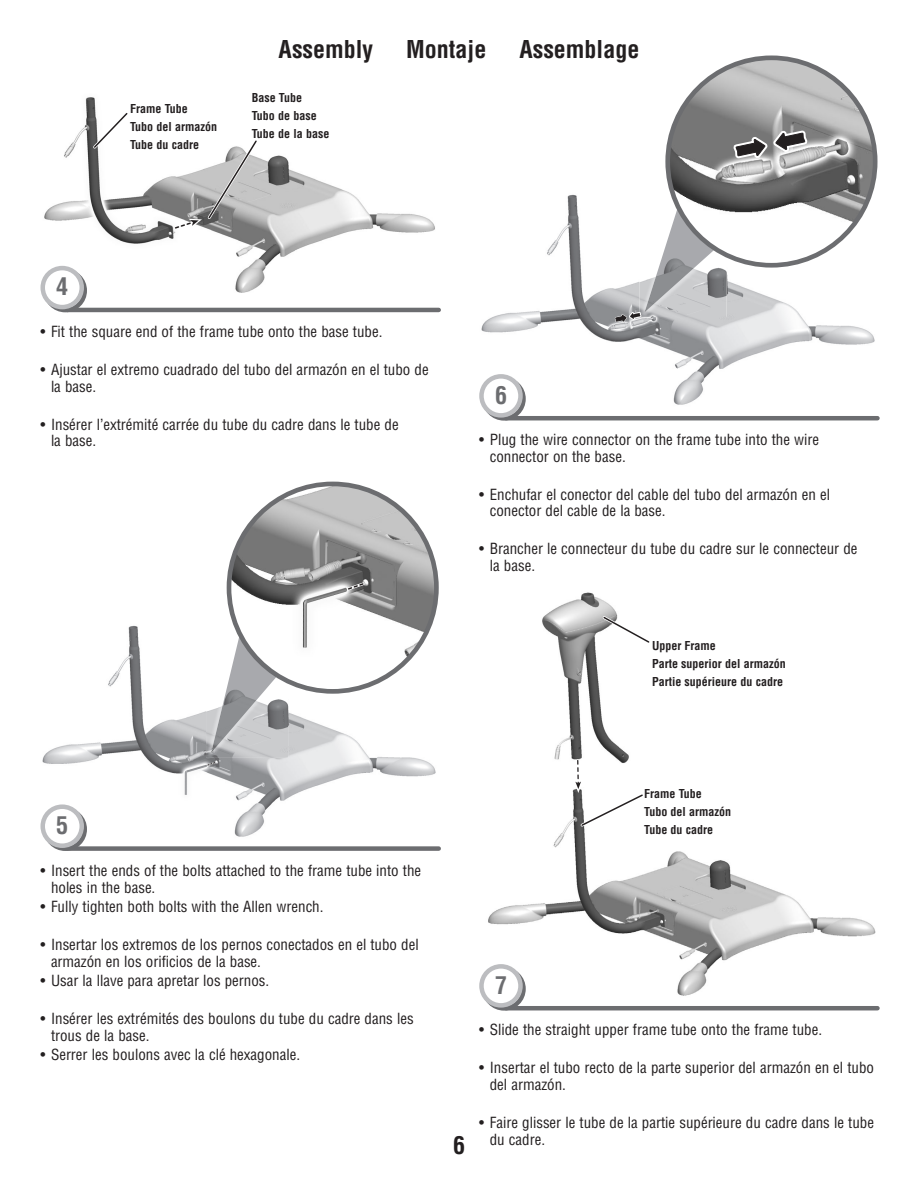
<style>
.page{position:relative;width:918px;height:1188px;background:#fff}
.page>*{position:absolute;margin:0;border:0;box-sizing:border-box;transform-origin:0 0}
.t1{font:700 condensed 24px "Helvetica LT Std";color:#231f20}
.t2{font:700 condensed 24px "Helvetica LT Std";color:#6c6d70}
.t3{font:condensed 15px/16.5px "Helvetica LT Std";color:#231f20}
.t4{font:700 condensed 12px/18px "Helvetica LT Std";color:#231f20}
</style>
<div class="page">
<img style="left:484px;top:592px;width:392px;height:404px">
<img style="left:481px;top:190px;width:394px;height:215px">
<hr style="left:506px;top:416px;width:372px;height:4px;background:#6c6d70">
<svg style="left:484px;top:379px;width:40px;height:39px"></svg>
<div style="left:482px;top:377px;width:44px;height:44px;border:4px solid #6c6d70;border-radius:50%"></div>
<div style="left:482px;top:376px;width:38px;height:39px;background:#fff;border-radius:50%"></div>
<div style="left:479px;top:374px;width:44px;height:44px;border:4px solid #bcbdc0;border-radius:50%"></div>
<hr style="left:506px;top:1006px;width:372px;height:4px;background:#6c6d70">
<svg style="left:484px;top:969px;width:40px;height:39px"></svg>
<div style="left:482px;top:967px;width:44px;height:44px;border:4px solid #6c6d70;border-radius:50%"></div>
<div style="left:482px;top:966px;width:38px;height:39px;background:#fff;border-radius:50%"></div>
<div style="left:479px;top:964px;width:44px;height:44px;border:4px solid #bcbdc0;border-radius:50%"></div>
<img style="left:44px;top:97px;width:391px;height:196px">
<hr style="left:67px;top:308px;width:372px;height:4px;background:#6c6d70">
<svg style="left:46px;top:271px;width:39px;height:39px"></svg>
<div style="left:44px;top:269px;width:43px;height:43px;border:4px solid #6c6d70;border-radius:50%"></div>
<div style="left:43px;top:268px;width:39px;height:39px;background:#fff;border-radius:50%"></div>
<div style="left:40px;top:266px;width:44px;height:43px;border:4px solid #bcbdc0;border-radius:50%"></div>
<img style="left:42px;top:622px;width:394px;height:218px">
<svg style="left:206px;top:761px;width:11px;height:6px"></svg>
<div style="left:67px;top:846px;width:372px;height:5px;background:#6c6d70"></div>
<svg style="left:46px;top:810px;width:39px;height:39px"></svg>
<div style="left:44px;top:807px;width:43px;height:44px;border:4px solid #6c6d70;border-radius:50%"></div>
<svg style="left:43px;top:807px;width:39px;height:39px"></svg>
<div style="left:40px;top:804px;width:44px;height:44px;border:4px solid #bcbdc0;border-radius:50%"></div>
<svg style="left:90px;top:109px;width:41px;height:42px"></svg>
<svg style="left:600px;top:614px;width:53px;height:32px"></svg>
<svg style="left:172px;top:137px;width:88px;height:94px"></svg>
<img style="left:639px;top:190px;width:88px;height:127px">
<svg style="left:613px;top:312px;width:28px;height:69px"></svg>
<img style="left:645px;top:195px;width:77px;height:117px">
<img style="left:206px;top:616px;width:82px;height:142px">
<img style="left:211px;top:622px;width:72px;height:131px">
<img style="left:668px;top:58px;width:207px;height:207px;border-radius:50%">
<svg style="left:730px;top:82px;width:81px;height:131px;background:#989898"></svg>
<div style="left:665px;top:55px;width:213px;height:213px;border:5px solid #6c6d70;border-radius:50%"></div>
<img style="left:229px;top:484px;width:207px;height:207px;border-radius:50%">
<svg style="left:345px;top:581px;width:21px;height:11px"></svg>
<div style="left:227px;top:482px;width:212px;height:212px;border:5px solid #6c6d70;border-radius:50%"></div>
<svg style="left:573px;top:758px;width:73px;height:71px"></svg>
<h1 class="t1" style="left:279px;top:41px;width:96px">Assembly</h1>
<h1 class="t1" style="left:406px;top:41px;width:82px">Montaje</h1>
<h1 class="t1" style="left:519px;top:41px;width:121px">Assemblage</h1>
<p class="t4" style="left:130px;top:101px;width:89px">Frame Tube<br>Tubo del armazón<br>Tube du cadre</p>
<p class="t4" style="left:252px;top:89px;width:79px">Base Tube<br>Tubo de base<br>Tube de la base</p>
<h1 class="t2" style="left:56px;top:278px;width:13px">4</h1>
<p class="t3" style="left:40px;top:325px;width:344px">• Fit the square end of the frame tube onto the base tube.</p>
<p class="t3" style="left:51px;top:363px;width:379px;text-indent:-10px">• Ajustar el extremo cuadrado del tubo del armazón en el tubo de la base.</p>
<p class="t3" style="left:51px;top:417px;width:349px;text-indent:-10px">• Insérer l’extrémité carrée du tube du cadre dans le tube de la base.</p>
<h1 class="t2" style="left:495px;top:386px;width:13px">6</h1>
<p class="t3" style="left:490px;top:433px;width:331px;text-indent:-10px">• Plug the wire connector on the frame tube into the wire connector on the base.</p>
<p class="t3" style="left:490px;top:488px;width:342px;text-indent:-10px">• Enchufar el conector del cable del tubo del armazón en el conector del cable de la base.</p>
<p class="t3" style="left:490px;top:542px;width:369px;text-indent:-10px">• Brancher le connecteur du tube du cadre sur le connecteur de la base.</p>
<p class="t4" style="left:652px;top:637px;width:135px">Upper Frame<br>Parte superior del armazón<br>Partie supérieure du cadre</p>
<h1 class="t2" style="left:56px;top:817px;width:13px">5</h1>
<p class="t3" style="left:51px;top:864px;width:372px;text-indent:-10px">• Insert the ends of the bolts attached to the frame tube into the holes in the base.</p>
<p class="t3" style="left:40px;top:900px;width:285px">• Fully tighten both bolts with the Allen wrench.</p>
<p class="t3" style="left:51px;top:938px;width:369px;text-indent:-10px">• Insertar los extremos de los pernos conectados en el tubo del armazón en los orificios de la base.</p>
<p class="t3" style="left:40px;top:974px;width:230px">• Usar la llave para apretar los pernos.</p>
<p class="t3" style="left:51px;top:1012px;width:364px;text-indent:-10px">• Insérer les extrémités des boulons du tube du cadre dans les trous de la base.</p>
<p class="t3" style="left:40px;top:1048px;width:261px">• Serrer les boulons avec la clé hexagonale.</p>
<p class="t4" style="left:644px;top:785px;width:89px">Frame Tube<br>Tubo del armazón<br>Tube du cadre</p>
<h1 class="t1" style="left:453px;top:1137px;width:13px">6</h1>
<h1 class="t2" style="left:495px;top:976px;width:13px">7</h1>
<p class="t3" style="left:479px;top:1023px;width:344px">• Slide the straight upper frame tube onto the frame tube.</p>
<p class="t3" style="left:490px;top:1061px;width:386px;text-indent:-10px">• Insertar el tubo recto de la parte superior del armazón en el tubo del armazón.</p>
<p class="t3" style="left:490px;top:1116px;width:386px;text-indent:-10px">• Faire glisser le tube de la partie supérieure du cadre dans le tube du cadre.</p>
</div>
